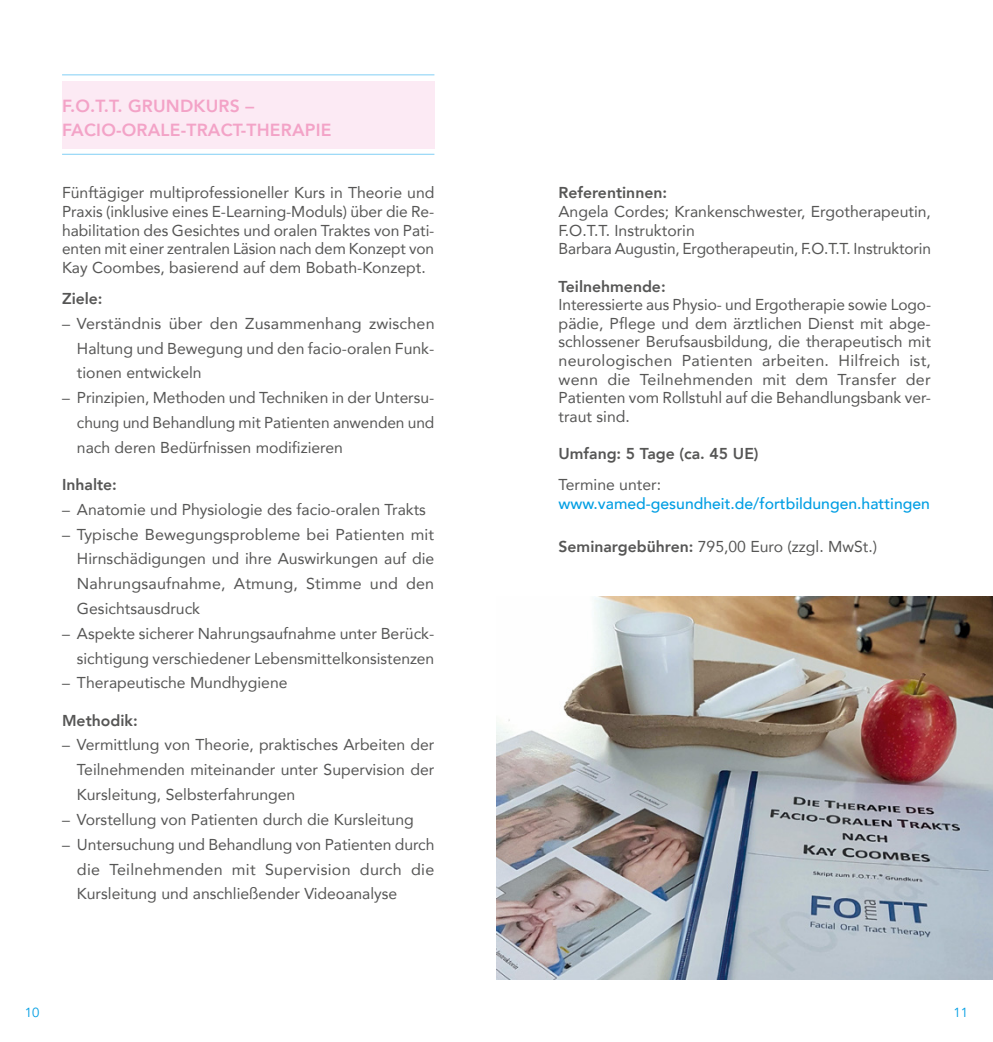
<style>
.page{position:relative;width:993px;height:1042px;background:#fff}
.page>*{position:absolute;margin:0;border:0;box-sizing:border-box;transform-origin:0 0}
.t1{font:800 17.5px/24.8px "Avenir";letter-spacing:.01em;color:#f3a3c7}
.t2{font:15.75px/18.6px "Avenir";color:#565655;text-align:justify}
.t3{font:800 15.75px "Avenir";color:#565655}
.t4{font:500 15.75px "Avenir";color:#009ee3}
.t5{font:13.12px "Avenir";color:#009ee3}
.s1{font-weight:800}
</style>
<div class="page">
<div style="left:62px;top:81px;width:372px;height:67px;background:#fceaf4"></div>
<hr style="left:62px;top:74px;width:372px;height:1px;background:#82d0f5">
<hr style="left:62px;top:154px;width:372px;height:1px;background:#82d0f5">
<img style="left:496px;top:597px;width:496px;height:383px">
<p class="t1" style="left:62px;top:93px;width:271px">F.O.T.T. GRUNDKURS –<br>FACIO-ORALE-TRACT-THERAPIE</p>
<p class="t2" style="left:62px;top:183px;width:374px">Fünftägiger multiprofessioneller Kurs in Theorie und Praxis (inklusive eines E-Learning-Moduls) über die Re&shy;habilitation des Gesichtes und oralen Traktes von Pati&shy;enten mit einer zentralen Läsion nach dem Konzept von Kay Coombes, basierend auf dem Bobath-Konzept.</p>
<p class="t3" style="left:62px;top:286px;width:42px">Ziele:</p>
<p class="t2" style="left:77px;top:310px;width:359px;line-height:24.8px;text-indent:-15px">– Verständnis über den Zusammenhang zwischen Haltung und Bewegung und den facio-oralen Funk&shy;tionen entwickeln</p>
<p class="t2" style="left:77px;top:385px;width:359px;line-height:24.8px;text-indent:-15px">– Prinzipien, Methoden und Techniken in der Untersu&shy;chung und Behandlung mit Patienten anwenden und nach deren Bedürfnissen modifizieren</p>
<p class="t3" style="left:62px;top:472px;width:56px">Inhalte:</p>
<p class="t2" style="left:62px;top:499px;width:365px">– Anatomie und Physiologie des facio-oralen Trakts</p>
<p class="t2" style="left:77px;top:521px;width:359px;line-height:24.8px;text-indent:-15px">– Typische Bewegungsprobleme bei Patienten mit Hirnschädigungen und ihre Auswirkungen auf die Nahrungsaufnahme, Atmung, Stimme und den Gesichtsausdruck</p>
<p class="t2" style="left:62px;top:620px;width:374px;line-height:24.8px;text-align:right">– Aspekte sicherer Nahrungsaufnahme unter Berück&shy;sichtigung verschiedener Lebensmittelkonsistenzen</p>
<p class="t2" style="left:62px;top:673px;width:227px">– Therapeutische Mundhygiene</p>
<p class="t3" style="left:62px;top:708px;width:77px">Methodik:</p>
<p class="t2" style="left:77px;top:732px;width:359px;line-height:24.8px;text-indent:-15px">– Vermittlung von Theorie, praktisches Arbeiten der Teilnehmenden miteinander unter Supervision der Kursleitung, Selbsterfahrungen</p>
<p class="t2" style="left:62px;top:810px;width:353px">– Vorstellung von Patienten durch die Kursleitung</p>
<p class="t2" style="left:77px;top:831px;width:359px;line-height:24.8px;text-indent:-15px">– Untersuchung und Behandlung von Patienten durch die Teilnehmenden mit Supervision durch die Kursleitung und anschließender Videoanalyse</p>
<p class="t3" style="left:558px;top:181px;width:110px">Referentinnen:</p>
<p class="t2" style="left:558px;top:202px;width:374px;text-align:left">Angela Cordes; Krankenschwester, Ergotherapeutin,<br>F.O.T.T. Instruktorin<br>Barbara Augustin, Ergotherapeutin, F.O.T.T. Instruktorin</p>
<p class="t3" style="left:558px;top:274px;width:109px">Teilnehmende:</p>
<p class="t2" style="left:558px;top:295px;width:374px">Interessierte aus Physio- und Ergotherapie sowie Logo&shy;pädie, Pflege und dem ärztlichen Dienst mit abge&shy;schlossener Berufsausbildung, die therapeutisch mit neurologischen Patienten arbeiten. Hilfreich ist, wenn die Teilnehmenden mit dem Transfer der Patienten vom Rollstuhl auf die Behandlungsbank ver&shy;traut sind.</p>
<p class="t3" style="left:558px;top:441px;width:201px">Umfang: 5 Tage (ca. 45 UE)</p>
<p class="t2" style="left:558px;top:475px;width:104px">Termine unter:</p>
<p class="t4" style="left:558px;top:489px;width:373px">www.vamed-gesundheit.de/fortbildungen.hattingen</p>
<p class="t2" style="left:558px;top:537px;width:320px"><span class="s1">Seminargebühren:</span> 795,00 Euro (zzgl. MwSt.)</p>
<p class="t5" style="left:25px;top:1005px;width:16px">10</p>
<p class="t5" style="left:953px;top:1005px;width:16px">11</p>
</div>
